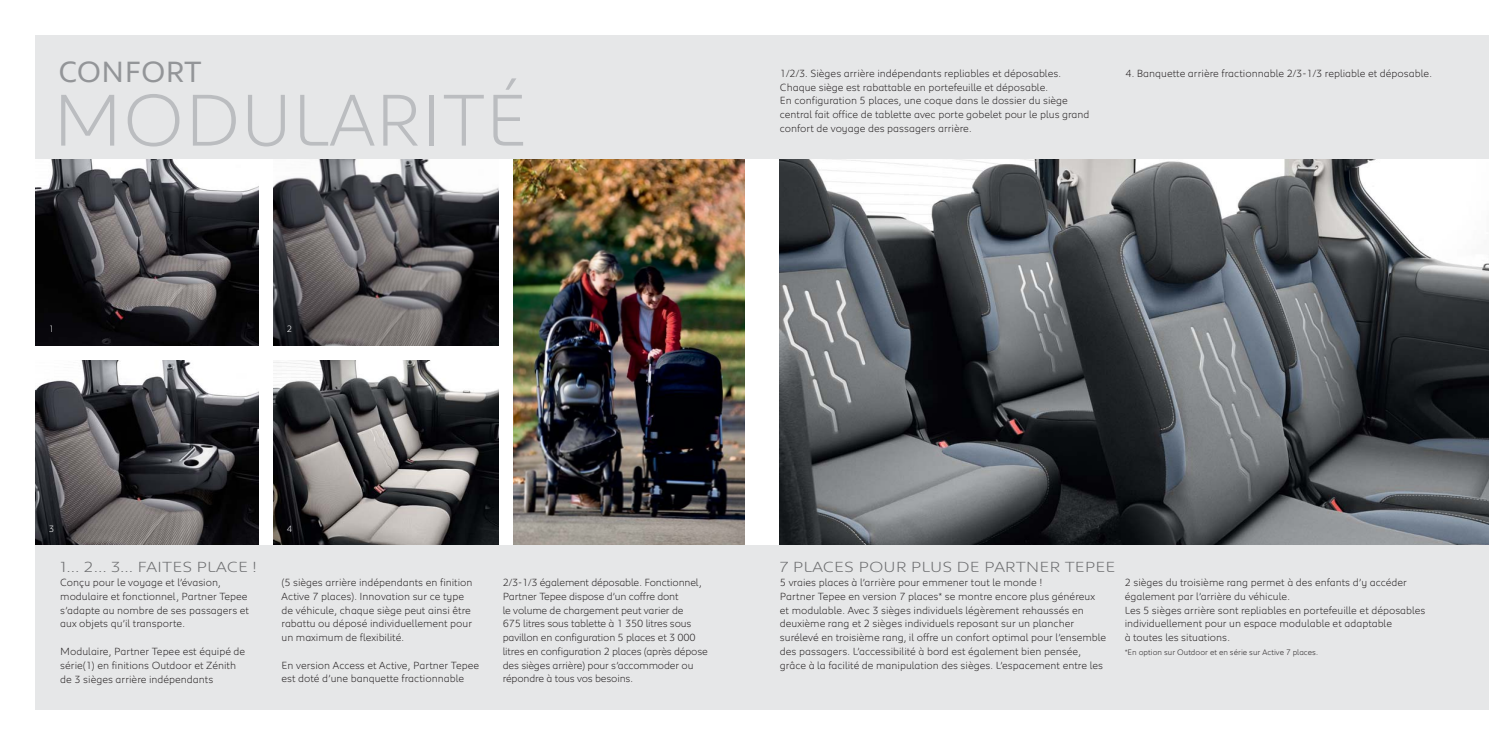
<style>
.page{position:relative;width:1489px;height:745px;background:#fff}
.page>*{position:absolute;margin:0;border:0;box-sizing:border-box;transform-origin:0 0}
.t1{font:300 75px "Peugeot";color:#bbbdc0}
.t2{font:30px "Peugeot";color:#939598}
.t3{font:300 15px "Peugeot Expanded";color:#6d6e70}
.t4{font:300 10.62px/13.8px "Peugeot";color:#231f20}
.t5{font:300 9.38px "Peugeot";color:#fff}
.t6{font:300 8.12px "Peugeot";color:#231f20}
</style>
<div class="page">
<div style="left:35px;top:35px;width:1453px;height:124px;background:#e6e7e8"></div>
<div style="left:35px;top:544px;width:1453px;height:165px;background:#e6e7e8"></div>
<img style="left:35px;top:159px;width:223px;height:186px">
<img style="left:273px;top:159px;width:225px;height:186px">
<img style="left:35px;top:360px;width:223px;height:184px">
<img style="left:273px;top:360px;width:225px;height:184px">
<img style="left:513px;top:159px;width:231px;height:385px">
<img style="left:780px;top:159px;width:708px;height:385px">
<h2 class="t2" style="left:58px;top:54px;width:145px">CONFORT</h2>
<h1 class="t1" style="left:53px;top:92px;width:477px">MODULARITÉ</h1>
<p class="t5" style="left:49px;top:325px;width:7px">1</p>
<p class="t5" style="left:287px;top:325px;width:7px">2</p>
<p class="t5" style="left:49px;top:524px;width:7px">3</p>
<p class="t5" style="left:287px;top:524px;width:7px">4</p>
<p class="t4" style="left:780px;top:67px;width:311px">1/2/3. Sièges arrière indépendants repliables et déposables.<br>Chaque siège est rabattable en portefeuille et déposable.<br>En configuration 5 places, une coque dans le dossier du siège central fait office de tablette avec porte gobelet pour le plus grand confort de voyage des passagers arrière.</p>
<p class="t4" style="left:1125px;top:67px;width:308px">4. Banquette arrière fractionnable 2/3-1/3 repliable et déposable.</p>
<h3 class="t3" style="left:61px;top:558px;width:198px">1… 2… 3… FAITES PLACE !</h3>
<h3 class="t3" style="left:780px;top:558px;width:337px">7 PLACES POUR PLUS DE PARTNER TEPEE</h3>
<p class="t4" style="left:780px;top:576px;width:328px">5 vraies places à l’arrière pour emmener tout le monde !<br>Partner Tepee en version 7 places* se montre encore plus généreux et modulable. Avec 3 sièges individuels légèrement rehaussés en deuxième rang et 2 sièges individuels reposant sur un plancher surélevé en troisième rang, il offre un confort optimal pour l’ensemble des passagers. L’accessibilité à bord est également bien pensée, grâce à la facilité de manipulation des sièges. L’espacement entre les</p>
<p class="t4" style="left:1124px;top:576px;width:302px">2 sièges du troisième rang permet à des enfants d’y accéder également par l’arrière du véhicule.<br>Les 5 sièges arrière sont repliables en portefeuille et déposables individuellement pour un espace modulable et adaptable<br>à toutes les situations.</p>
<p class="t4" style="left:281px;top:576px;width:192px">(5 sièges arrière indépendants en finition Active 7 places). Innovation sur ce type de véhicule, chaque siège peut ainsi être rabattu ou déposé individuellement pour un maximum de flexibilité.</p>
<p class="t4" style="left:281px;top:658px;width:199px">En version Access et Active, Partner Tepee est doté d’une banquette fractionnable</p>
<p class="t4" style="left:503px;top:576px;width:207px">2/3-1/3 également déposable. Fonctionnel, Partner Tepee dispose d’un coffre dont<br>le volume de chargement peut varier de<br>675 litres sous tablette à 1 350 litres sous pavillon en configuration 5 places et 3 000 litres en configuration 2 places (après dépose des sièges arrière) pour s’accommoder ou répondre à tous vos besoins.</p>
<p class="t4" style="left:60px;top:576px;width:190px">Conçu pour le voyage et l’évasion, modulaire et fonctionnel, Partner Tepee s’adapte au nombre de ses passagers et aux objets qu’il transporte.</p>
<p class="t4" style="left:60px;top:645px;width:186px">Modulaire, Partner Tepee est équipé de série(1) en finitions Outdoor et Zénith de 3 sièges arrière indépendants</p>
<p class="t6" style="left:1124px;top:648px;width:195px">*En option sur Outdoor et en série sur Active 7 places.</p>
</div>
